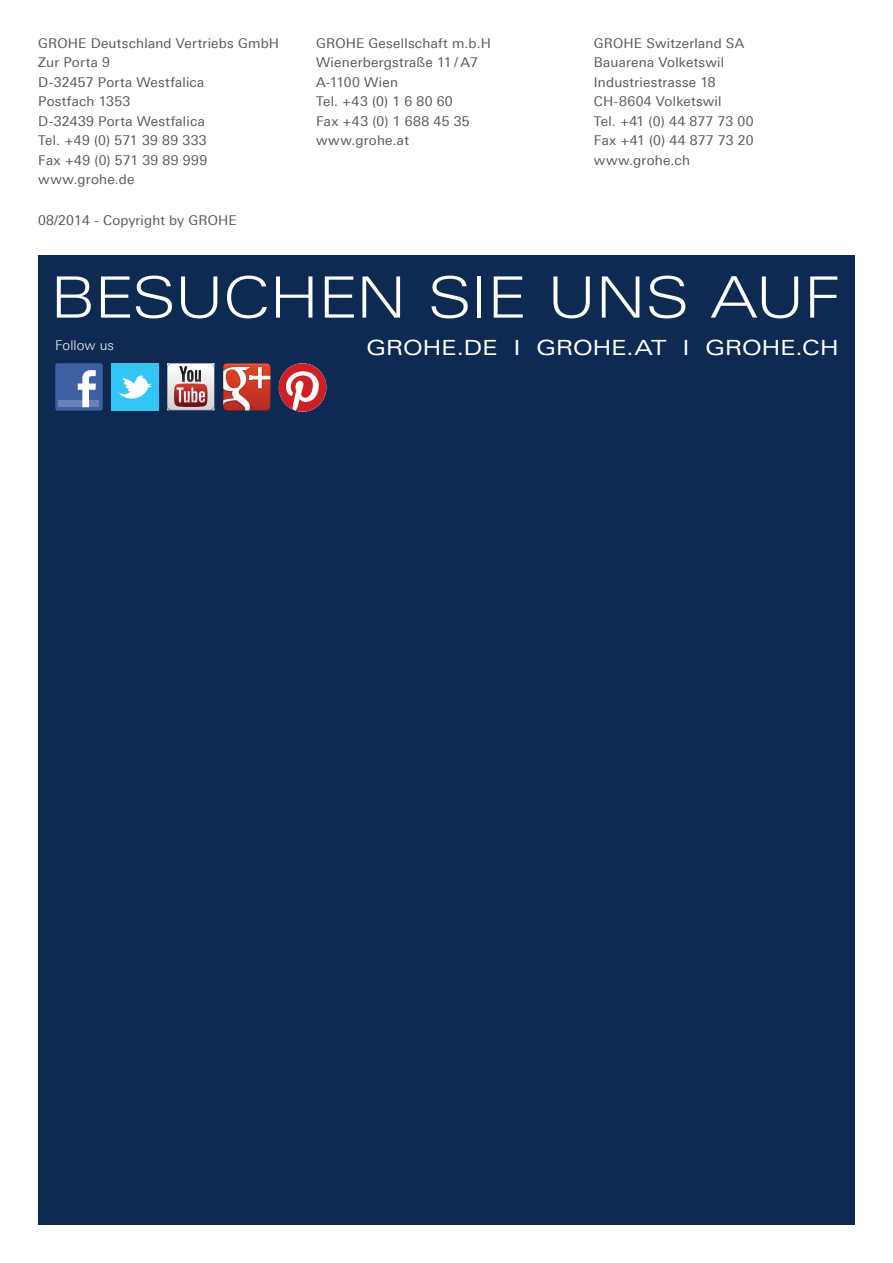
<style>
.page{position:relative;width:893px;height:1263px;background:#fff}
.page>*{position:absolute;margin:0;border:0;box-sizing:border-box;transform-origin:0 0}
.t1{font:300 57px "Linotype Univers 340 Ex";letter-spacing:-.005em;color:#fff}
.t2{font:21px "Linotype Univers 440 Extended";letter-spacing:.005em;color:#fff}
.t3{font:13.5px/19.5px "Linotype Univers 430";letter-spacing:.02em;color:#57585a}
.t4{font:300 13.5px "Linotype Univers 330";letter-spacing:.01em;color:#fff}
</style>
<div class="page">
<div style="left:38px;top:255px;width:817px;height:970px;background:#0e2952"></div>
<div style="left:55px;top:363px;width:48px;height:48px;background:#3e60a2;border-radius:3px"></div>
<div style="left:59px;top:400px;width:40px;height:7px;background:#6a82b5"></div>
<svg style="left:78px;top:370px;width:18px;height:37px"></svg>
<div style="left:111px;top:363px;width:48px;height:48px;background:#33c5f3"></div>
<svg style="left:118px;top:375px;width:34px;height:24px"></svg>
<svg style="left:167px;top:363px;width:47px;height:47px;background:#c4a7a8"></svg>
<svg style="left:223px;top:363px;width:48px;height:48px;background:#cd695e"></svg>
<svg style="left:279px;top:363px;width:47px;height:49px"></svg>
<p class="t3" style="left:38px;top:33px;width:242px">GROHE Deutschland Vertriebs GmbH<br>Zur Porta 9<br>D-32457 Porta Westfalica<br>Postfach 1353<br>D-32439 Porta Westfalica<br>Tel. +49 (0) 571 39 89 333<br>Fax +49 (0) 571 39 89 999 www.grohe.de</p>
<p class="t3" style="left:316px;top:33px;width:176px">GROHE Gesellschaft m.b.H<br>Wienerbergstraße 11 / A7<br>A-1100 Wien<br>Tel. +43 (0) 1 6 80 60<br>Fax +43 (0) 1 688 45 35 www.grohe.at</p>
<p class="t3" style="left:594px;top:33px;width:161px">GROHE Switzerland SA<br>Bauarena Volketswil<br>Industriestrasse 18<br>CH-8604 Volketswil<br>Tel. +41 (0) 44 877 73 00<br>Fax +41 (0) 44 877 73 20 www.grohe.ch</p>
<p class="t3" style="left:38px;top:211px;width:200px">08/2014 - Copyright by GROHE</p>
<h1 class="t1" style="left:50px;top:264px;width:791px">BESUCHEN SIE UNS AUF</h1>
<h2 class="t2" style="left:367px;top:335px;width:473px">GROHE.DE I GROHE.AT I GROHE.CH</h2>
<p class="t4" style="left:55px;top:337px;width:60px">Follow us</p>
</div>
